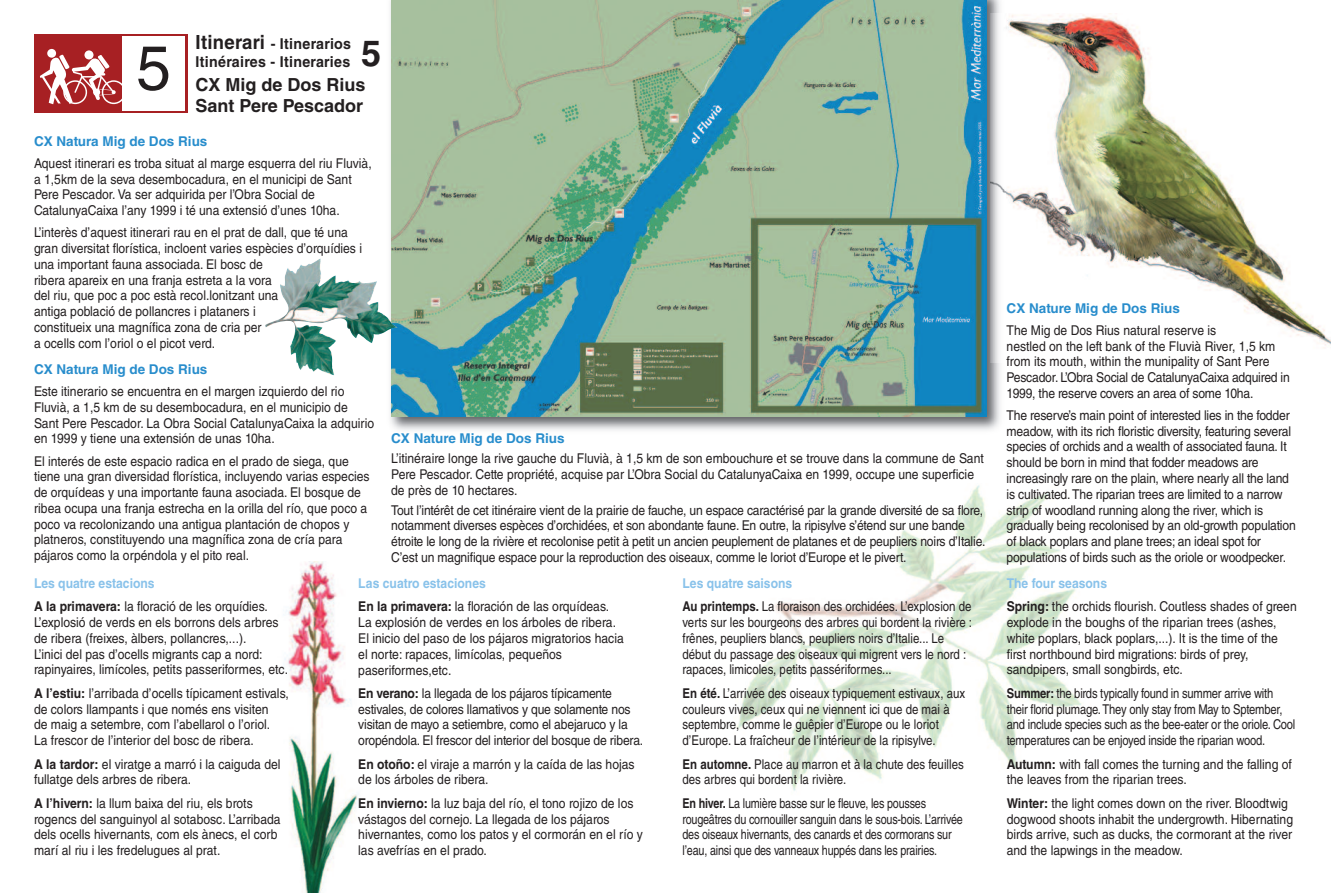
<style>
.page{position:relative;width:1331px;height:893px;background:#fff}
.page>*{position:absolute;margin:0;border:0;box-sizing:border-box;transform-origin:0 0}
.t1{font:62.4px "Helvetica LT Std";color:#231f20}
.t2{font:700 36px "Helvetica LT Std";color:#231f20}
.t3{font:700 18px/20.2px "Helvetica LT Std";color:#231f20}
.t4{font:700 15px/18px "Helvetica LT Std";letter-spacing:.02em;color:#231f20;scale:.95 1}
.t5{font:13.5px/15.8px "Helvetica LT Std";color:#231f20;scale:.9 1}
.t6{font:13.5px/15.8px "Helvetica LT Std";color:#231f20;scale:.85 1}
.t7{font:13.5px/15.8px "Helvetica LT Std";color:#231f20;scale:.8 1}
.t8{font:13.5px/15.8px "Helvetica LT Std";color:#231f20;scale:.83 1}
.t9{font:700 13.5px "Helvetica LT Std";color:#288dcc}
.s1{font-size:19.5px}
.s2{font-weight:700;color:#89c2ea}
.s3{font-weight:700}
</style>
<div class="page">
<img style="left:284px;top:562px;width:75px;height:331px">
<img style="left:736px;top:485px;width:346px;height:306px">
<img style="left:1006px;top:13px;width:325px;height:335px">
<img style="left:390px;top:0;width:610px;height:430px">
<img style="left:990px;top:13px;width:16px;height:349px">
<img style="left:391px;top:0;width:595px;height:417px">
<div style="left:34px;top:34px;width:153px;height:79px;background:#a72023"></div>
<svg style="left:84px;top:50px;width:10px;height:9px"></svg>
<div style="left:47px;top:49px;width:9px;height:9px;background:#fff;border-radius:50%"></div>
<svg style="left:40px;top:54px;width:83px;height:50px"></svg>
<div style="left:123px;top:36px;width:62px;height:75px;background:#fff"></div>
<img style="left:265px;top:258px;width:132px;height:117px">
<p class="t4" style="left:196px;top:36px;width:165px"><span class="s1">Itinerari</span> - Itinerarios<br>Itinéraires - Itineraries</p>
<h3 class="t3" style="left:196px;top:77px;width:172px">CX Mig de Dos Rius<br>Sant Pere Pescador</h3>
<h1 class="t1" style="left:136px;top:45px;width:36px">5</h1>
<h2 class="t2" style="left:361px;top:40px;width:22px">5</h2>
<p class="t9" style="left:34px;top:136px;width:175px">CX Natura Mig de Dos Rius</p>
<p class="t5" style="left:34px;top:157px;width:377px">Aquest itinerari es troba situat al marge esquerra del riu Fluvià, a 1,5km de la seva desembocadura, en el municipi de Sant Pere Pescador. Va ser adquirida per l’Obra Social de CatalunyaCaixa l’any 1999 i té una extensió d’unes 10ha.</p>
<p class="t5" style="left:34px;top:226px;width:366px">L’interès d’aquest itinerari rau en el prat de dall, que té una gran diversitat florística, incloent varies espècies d’orquídies i una important fauna associada. El bosc de<br>ribera apareix en una franja estreta a la vora<br>del riu, que poc a poc està recol.lonitzant una<br>antiga població de pollancres i plataners i<br>constitueix una magnífica zona de cria per<br>a ocells com l’oriol o el picot verd.</p>
<p class="t9" style="left:34px;top:364px;width:175px">CX Natura Mig de Dos Rius</p>
<p class="t5" style="left:34px;top:385px;width:379px">Este itinerario se encuentra en el margen izquierdo del rio Fluvià, a 1,5 km de su desembocadura, en el municipio de Sant Pere Pescador. La Obra Social CatalunyaCaixa la adquirio en 1999 y tiene una extensión de unas 10ha.</p>
<p class="t5" style="left:34px;top:454px;width:374px">El interés de este espacio radica en el prado de siega, que tiene una gran diversidad florística, incluyendo varias especies de orquídeas y una importante fauna asociada. El bosque de ribea ocupa una franja estrecha en la orilla del río, que poco a poco va recolonizando una antigua plantación de chopos y platneros, constituyendo una magnífica zona de cría para pájaros como la orpéndola y el pito real.</p>
<p class="t9" style="left:391px;top:433px;width:175px">CX Nature Mig de Dos Rius</p>
<p class="t5" style="left:391px;top:452px;width:660px">L’itinéraire longe la rive gauche du Fluvià, à 1,5 km de son embouchure et se trouve dans la commune de Sant<br>Pere Pescador. Cette propriété, acquise par L’Obra Social du CatalunyaCaixa en 1999, occupe une superficie de près de 10 hectares.</p>
<p class="t5" style="left:391px;top:503px;width:662px">Tout l’intérêt de cet itinéraire vient de la prairie de fauche, un espace caractérisé par la grande diversité de sa flore, notamment diverses espèces d’orchidées, et son abondante faune. En outre, la ripisylve s’étend sur une bande étroite le long de la rivière et recolonise petit à petit un ancien peuplement de platanes et de peupliers noirs d’Italie.<br>C’est un magnifique espace pour la reproduction des oiseaux, comme le loriot d’Europe et le pivert.</p>
<p class="t5" style="left:34px;top:573px;width:261px;line-height:23.4px"><span class="s2">Les quatre estacions<br></span><span class="s3">A la primavera:</span> la floració de les orquídies.</p>
<p class="t5" style="left:34px;top:616px;width:284px">L’explosió de verds en els borrons dels arbres de ribera (freixes, àlbers, pollancres,...).<br>L’inici del pas d’ocells migrants cap a nord: rapinyaires, limícoles, petits passeriformes, etc.</p>
<p class="t5" style="left:34px;top:687px;width:285px"><span class="s3">A l’estiu:</span> l’arribada d’ocells típicament estivals, de colors llampants i que només ens visiten<br>de maig a setembre, com l’abellarol o l’oriol.<br>La frescor de l’interior del bosc de ribera.</p>
<p class="t5" style="left:34px;top:757px;width:275px"><span class="s3">A la tardor:</span> el viratge a marró i la caiguda del fullatge dels arbres de ribera.</p>
<p class="t5" style="left:34px;top:797px;width:275px"><span class="s3">A l’hivern:</span> la llum baixa del riu, els brots rogencs del sanguinyol al sotabosc. L’arribada dels ocells hivernants, com els ànecs, el corb marí al riu i les fredelugues al prat.</p>
<p class="t5" style="left:358px;top:573px;width:280px;line-height:23.4px"><span class="s2">Las cuatro estaciones<br></span><span class="s3">En la primavera:</span> la floración de las orquídeas.</p>
<p class="t5" style="left:358px;top:616px;width:297px">La explosión de verdes en los árboles de ribera.<br>El inicio del paso de los pájaros migratorios hacia el norte: rapaces, limícolas, pequeños paseriformes,etc.</p>
<p class="t5" style="left:358px;top:687px;width:318px"><span class="s3">En verano:</span> la llegada de los pájaros típicamente estivales, de colores llamativos y que solamente nos visitan de mayo a setiembre, como el abejaruco y la oropéndola. El frescor del interior del bosque de ribera.</p>
<p class="t5" style="left:358px;top:757px;width:309px"><span class="s3">En otoño:</span> el viraje a marrón y la caída de las hojas de los árboles de ribera.</p>
<p class="t5" style="left:358px;top:797px;width:318px"><span class="s3">En invierno:</span> la luz baja del río, el tono rojizo de los vástagos del cornejo. La llegada de los pájaros hivernantes, como los patos y el cormorán en el río y las avefrías en el prado.</p>
<p class="t6" style="left:682px;top:573px;width:342px;line-height:23.4px"><span class="s2">Les quatre saisons<br></span><span class="s3">Au printemps.</span> La floraison des orchidées. L’explosion de</p>
<p class="t6" style="left:682px;top:616px;width:342px">verts sur les bourgeons des arbres qui bordent la rivière : frênes, peupliers blancs, peupliers noirs d’Italie... Le début du passage des oiseaux qui migrent vers le nord : rapaces, limicoles, petits passériformes...</p>
<p class="t6" style="left:682px;top:687px;width:334px"><span class="s3">En été.</span> L’arrivée des oiseaux typiquement estivaux, aux couleurs vives, ceux qui ne viennent ici que de mai à septembre, comme le guêpier d’Europe ou le loriot d’Europe. La fraîcheur de l’intérieur de la ripisylve.</p>
<p class="t6" style="left:682px;top:757px;width:332px"><span class="s3">En automne.</span> Place au marron et à la chute des feuilles des arbres qui bordent la rivière.</p>
<p class="t7" style="left:682px;top:797px;width:352px"><span class="s3">En hiver.</span> La lumière basse sur le fleuve, les pousses rougeâtres du cornouiller sanguin dans le sous-bois. L’arrivée des oiseaux hivernants, des canards et des cormorans sur l’eau, ainsi que des vanneaux huppés dans les prairies.</p>
<p class="t9" style="left:1007px;top:303px;width:175px">CX Nature Mig de Dos Rius</p>
<p class="t5" style="left:1007px;top:324px;width:316px">The Mig de Dos Rius natural reserve is<br>nestled on the left bank of the Fluvià River, 1,5 km from its mouth, within the munipality of Sant Pere Pescador. L’Obra Social de CatalunyaCaixa adquired in 1999, the reserve covers an area of some 10ha.</p>
<p class="t5" style="left:1007px;top:409px;width:323px">The reserve’s main point of interested lies in the fodder meadow, with its rich floristic diversity, featuring several species of orchids and a wealth of associated fauna. It should be born in mind that fodder meadows are increasingly rare on the plain, where nearly all the land is cultivated.The riparian trees are limited to a narrow strip of woodland running along the river, which is gradually being recolonised by an old-growth population of black poplars and plane trees; an ideal spot for populations of birds such as the oriole or woodpecker.</p>
<p class="t5" style="left:1007px;top:573px;width:324px;line-height:23.4px"><span class="s2">The four seasons<br></span><span class="s3">Spring:</span> the orchids flourish. Coutless shades of green</p>
<p class="t5" style="left:1007px;top:616px;width:303px">explode in the boughs of the riparian trees (ashes, white poplars, black poplars,...). It is the time of the first northbound bird migrations: birds of prey, sandpipers, small songbirds, etc.</p>
<p class="t8" style="left:1007px;top:687px;width:349px"><span class="s3">Summer:</span> the birds typically found in summer arrive with their florid plumage.They only stay from May to Sptember, and include species such as the bee-eater or the oriole. Cool temperatures can be enjoyed inside the riparian wood.</p>
<p class="t5" style="left:1007px;top:757px;width:318px"><span class="s3">Autumn:</span> with fall comes the turning and the falling of the leaves from the riparian trees.</p>
<p class="t5" style="left:1007px;top:797px;width:320px"><span class="s3">Winter:</span> the light comes down on the river. Bloodtwig dogwood shoots inhabit the undergrowth. Hibernating birds arrive, such as ducks, the cormorant at the river and the lapwings in the meadow.</p>
</div>
